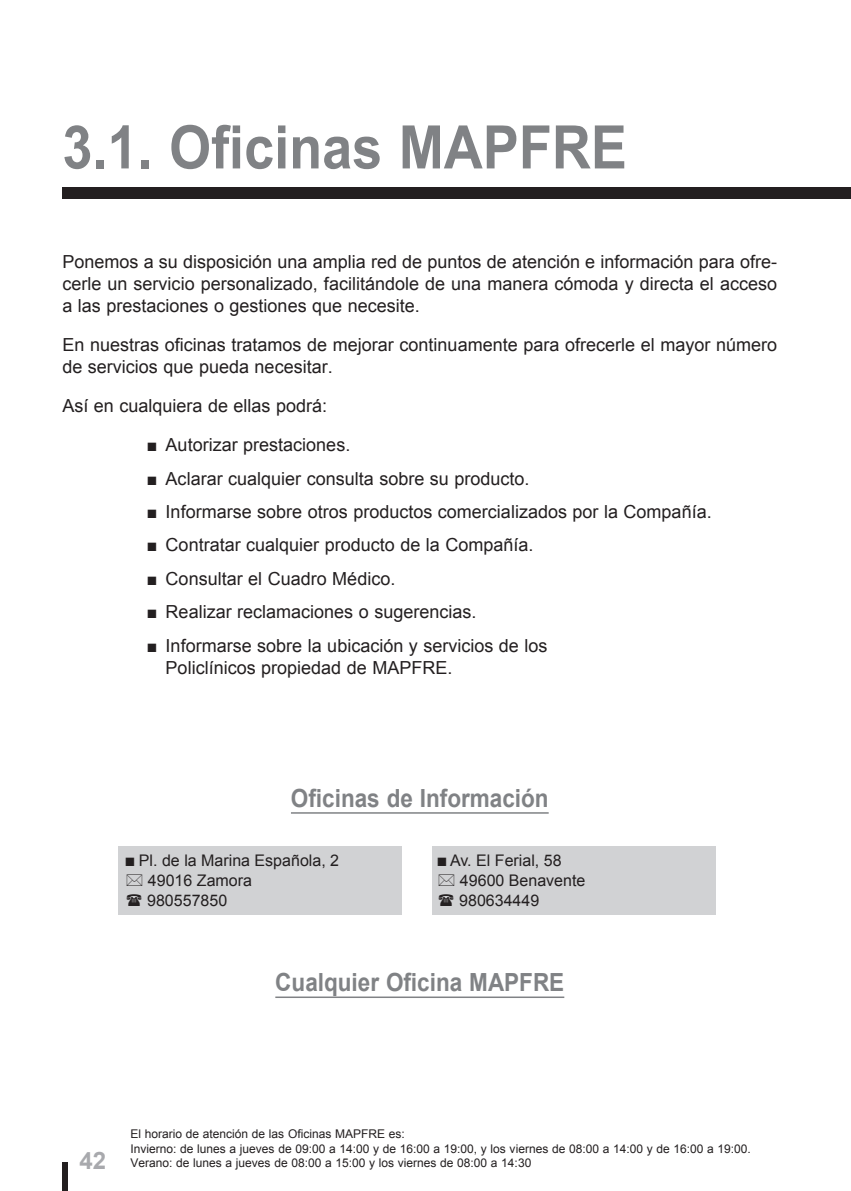
<style>
.page{position:relative;width:851px;height:1191px;background:#fff}
.page>*{position:absolute;margin:0;border:0;box-sizing:border-box;transform-origin:0 0}
.t1{font:700 60px "Arial";color:#808285;scale:.9 1}
.t2{font:700 25px "Arial";color:#808285;scale:.9 1}
.t3{font:700 24px "Arial";color:#a8a9ad}
.t4{font:18px/22px "Arial";color:#231f20}
.t5{font:16px/20px "Arial";color:#231f20}
.t6{font:12px/14.4px "Arial";color:#231f20}
</style>
<div class="page">
<div style="left:62px;top:1162px;width:6px;height:29px;background:#231f20"></div>
<div style="left:62px;top:187px;width:788px;height:11px;background:#231f20"></div>
<hr style="left:291px;top:812px;width:257px;height:1px;background:#808285">
<div style="left:432px;top:846px;width:283px;height:68px;background:#d1d2d4"></div>
<div style="left:119px;top:846px;width:283px;height:68px;background:#d1d2d4"></div>
<hr style="left:275px;top:996px;width:289px;height:2px;background:#808285">
<h1 class="t1" style="left:62px;top:114px;width:628px">3.1. Oficinas MAPFRE</h1>
<p class="t4" style="left:62px;top:251px;width:716px;text-align:justify">Ponemos a su disposición una amplia red de puntos de atención e información para ofre&shy;cerle un servicio personalizado, facilitándole de una manera cómoda y directa el acceso a las prestaciones o gestiones que necesite.</p>
<p class="t4" style="left:62px;top:334px;width:716px">En nuestras oficinas tratamos de mejorar continuamente para ofrecerle el mayor número de servicios que pueda necesitar.</p>
<p class="t4" style="left:62px;top:395px;width:266px">Así en cualquiera de ellas podrá:</p>
<p class="t4" style="left:147px;top:434px;width:204px">■ Autorizar prestaciones.</p>
<p class="t4" style="left:147px;top:467px;width:383px">■ Aclarar cualquier consulta sobre su producto.</p>
<p class="t4" style="left:147px;top:501px;width:565px">■ Informarse sobre otros productos comercializados por la Compañía.</p>
<p class="t4" style="left:147px;top:534px;width:387px">■ Contratar cualquier producto de la Compañía.</p>
<p class="t4" style="left:147px;top:567px;width:249px">■ Consultar el Cuadro Médico.</p>
<p class="t4" style="left:147px;top:601px;width:330px">■ Realizar reclamaciones o sugerencias.</p>
<p class="t4" style="left:166px;top:634px;width:383px;text-indent:-18px">■ Informarse sobre la ubicación y servicios de los<br>Policlínicos propiedad de MAPFRE.</p>
<h2 class="t2" style="left:291px;top:784px;width:288px">Oficinas de Información</h2>
<p class="t5" style="left:147px;top:850px;width:193px;text-indent:-22px">■ Pl. de la Marina Española, 2<br>49016 Zamora<br>980557850</p>
<p class="t5" style="left:459px;top:850px;width:128px;text-indent:-22px">■ Av. El Ferial, 58<br>49600 Benavente<br>980634449</p>
<h2 class="t2" style="left:275px;top:968px;width:322px">Cualquier Oficina MAPFRE</h2>
<h3 class="t3" style="left:79px;top:1147px;width:28px">42</h3>
<p class="t6" style="left:130px;top:1126px;width:622px">El horario de atención de las Oficinas MAPFRE es:<br>Invierno: de lunes a jueves de 09:00 a 14:00 y de 16:00 a 19:00, y los viernes de 08:00 a 14:00 y de 16:00 a 19:00.<br>Verano: de lunes a jueves de 08:00 a 15:00 y los viernes de 08:00 a 14:30</p>
</div>
